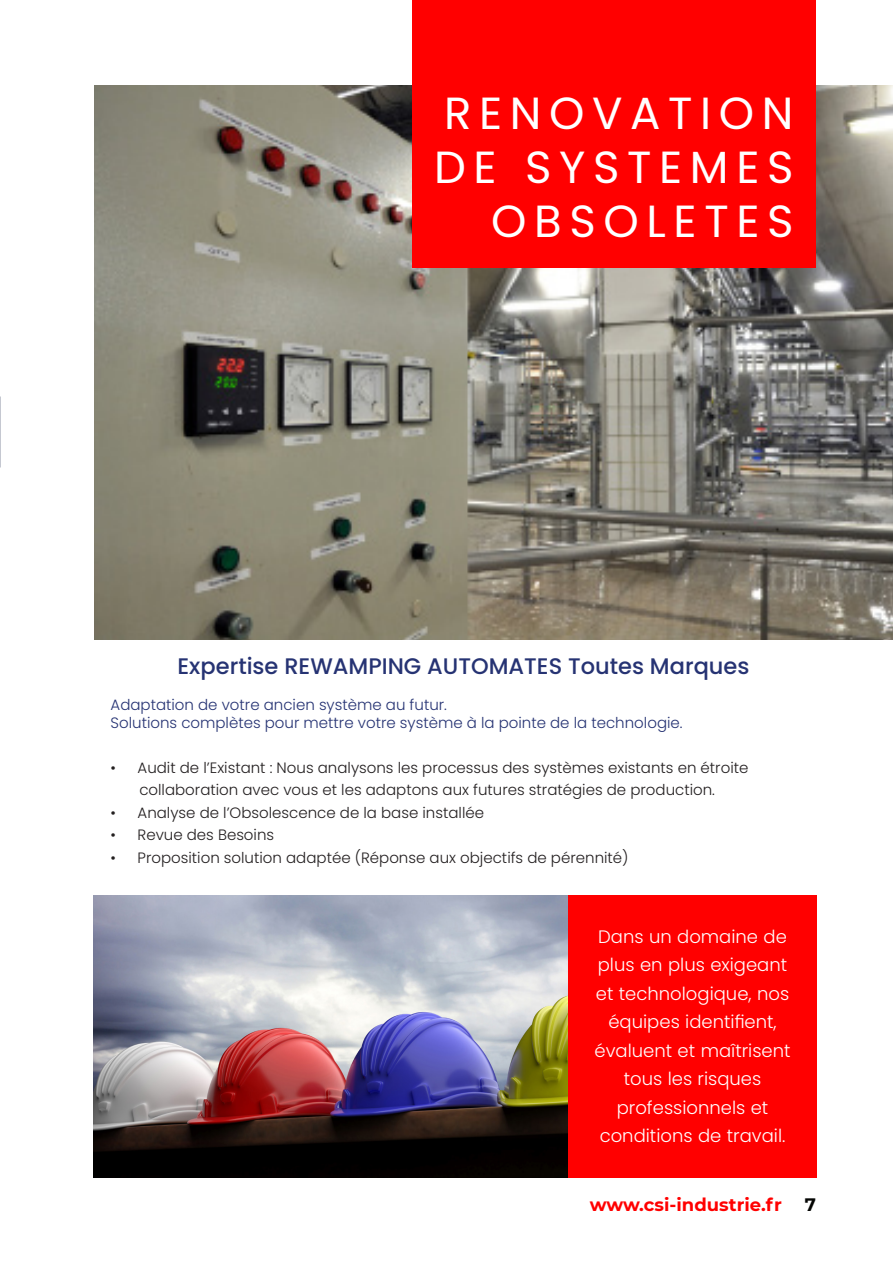
<style>
.page{position:relative;width:893px;height:1263px;background:#fff}
.page>*{position:absolute;margin:0;border:0;box-sizing:border-box;transform-origin:0 0}
.t1{font:45px/54px "Poppins";letter-spacing:.17em;color:#fff;text-align:right}
.t2{font:500 22.5px "Poppins";color:#263373}
.t3{font:300 18px/28.5px "Poppins";color:#fff;text-align:center}
.t4{font:700 18px "Montserrat";color:#f00}
.t5{font:700 18px "Montserrat";color:#040503}
.t6{font:300 15px/22.5px "Poppins";color:#231f20;text-align:center}
.t7{font:300 15px/18px "Poppins";color:#263373}
</style>
<div class="page">
<img style="left:94px;top:85px;width:799px;height:555px">
<img style="left:94px;top:895px;width:474px;height:283px">
<div style="left:412px;top:0;width:403px;height:268px;background:#f00"></div>
<div style="left:568px;top:895px;width:248px;height:283px;background:#f00"></div>
<h1 class="t1" style="left:434px;top:86px;width:361px">RENOVATION<br>DE SYSTEMES<br>OBSOLETES</h1>
<h2 class="t2" style="left:178px;top:653px;width:573px">Expertise REWAMPING AUTOMATES Toutes Marques</h2>
<p class="t7" style="left:111px;top:696px;width:574px">Adaptation de votre ancien système au futur.<br>Solutions complètes pour mettre votre système à la pointe de la technologie.</p>
<p class="t6" style="left:111px;top:756px;width:639px">• Audit de l’Existant : Nous analysons les processus des systèmes existants en étroite collaboration avec vous et les adaptons aux futures stratégies de production.</p>
<p class="t6" style="left:111px;top:801px;width:375px">• Analyse de l’Obsolescence de la base installée</p>
<p class="t6" style="left:111px;top:823px;width:165px">• Revue des Besoins</p>
<p class="t6" style="left:111px;top:846px;width:519px">• Proposition solution adaptée (Réponse aux objectifs de pérennité)</p>
<p class="t3" style="left:594px;top:922px;width:198px">Dans un domaine de plus en plus exigeant et technologique, nos équipes identifient, évaluent et maîtrisent tous les risques professionnels et conditions de travail.</p>
<p class="t4" style="left:590px;top:1191px;width:194px">www.csi-industrie.fr</p>
<p class="t5" style="left:805px;top:1191px;width:13px">7</p>
</div>
